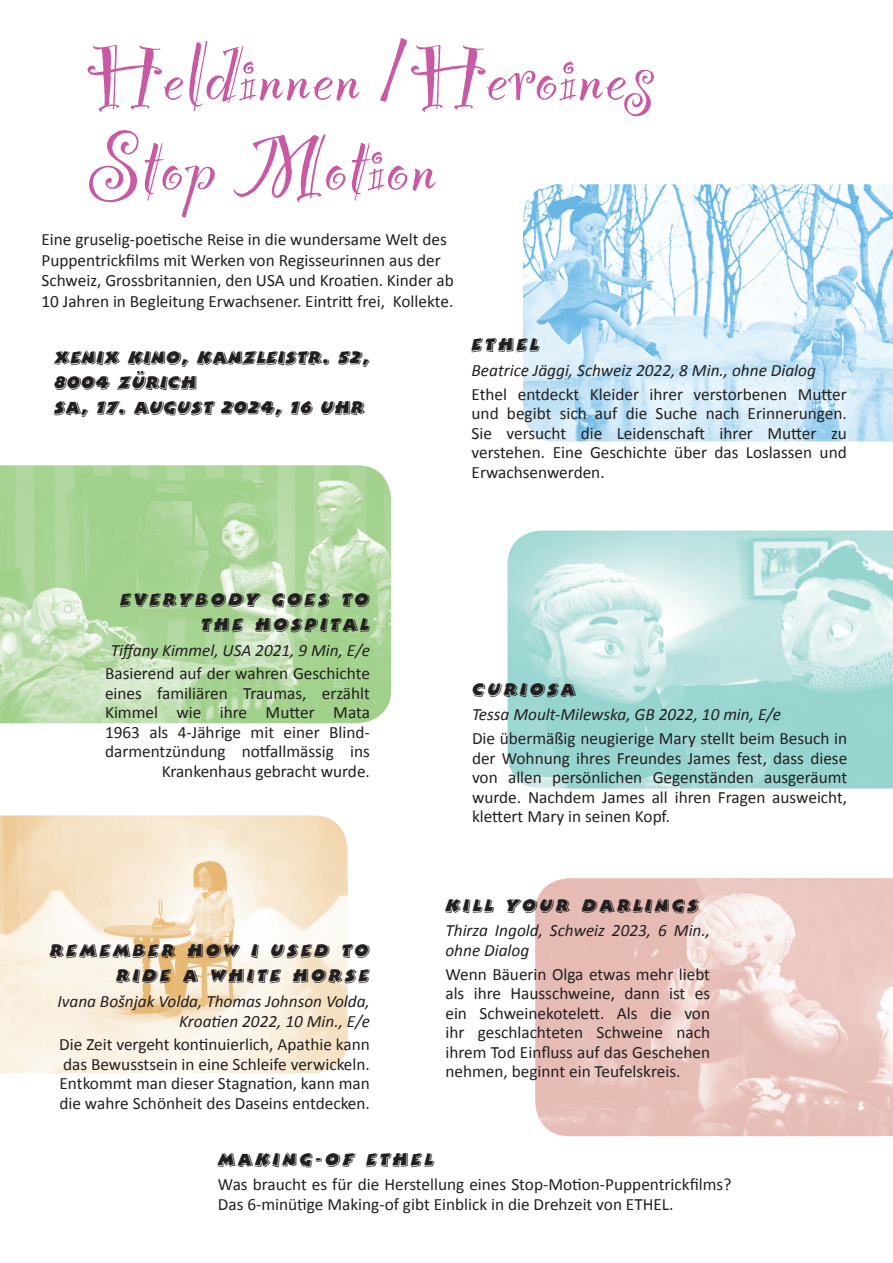
<style>
.page{position:relative;width:893px;height:1263px;background:#fff}
.page>*{position:absolute;margin:0;border:0;box-sizing:border-box;transform-origin:0 0}
.t1{font:99px/90px "Party Let Plain";color:#c75aa2}
.t2{font:21px/25.2px "Bertram LET";letter-spacing:.1em;color:#231f20;text-align:right}
.t3{font:21px/25.2px "Bertram LET";color:#231f20}
.t4{font:17.25px/19.5px "Calibri";color:#231f20;text-align:justify}
.t5{font:italic 17.25px/19.5px "Calibri";color:#231f20}
</style>
<div class="page">
<img style="left:508px;top:530px;width:385px;height:258px">
<img style="left:523px;top:184px;width:370px;height:257px">
<img style="left:0;top:465px;width:391px;height:258px">
<img style="left:535px;top:878px;width:358px;height:258px">
<img style="left:0;top:815px;width:348px;height:258px">
<h1 class="t1" style="left:86px;top:20px;width:571px">Heldinnen /Heroines<br>Stop Motion</h1>
<p class="t4" style="left:41px;top:228px;width:414px;line-height:20.7px;text-align:left">Eine gruselig-poetische Reise in die wundersame Welt des Puppentrickfilms mit Werken von Regisseurinnen aus der Schweiz, Grossbritannien, den USA und Kroatien. Kinder ab 10 Jahren in Begleitung Erwachsener. Eintritt frei, Kollekte.</p>
<p class="t3" style="left:54px;top:345px;width:318px">XENIX KINO, KANZLEISTR. 52,<br>8004 ZÜRICH<br>SA, 17. AUGUST 2024, 16 UHR</p>
<p class="t2" style="left:120px;top:587px;width:251px">EVERYBODY GOES TO<br>THE HOSPITAL</p>
<p class="t5" style="left:111px;top:639px;width:261px">Tiffany Kimmel, USA 2021, 9 Min, E/e</p>
<p class="t4" style="left:105px;top:663px;width:266px;text-align:right">Basierend auf der wahren Geschichte eines familiären Traumas, erzählt Kimmel wie ihre Mutter Mata 1963 als 4-Jährige mit einer Blind&shy;darmentzündung notfallmässig ins Krankenhaus gebracht wurde.</p>
<p class="t2" style="left:50px;top:938px;width:321px">REMEMBER HOW I USED TO<br>RIDE A WHITE HORSE</p>
<p class="t5" style="left:57px;top:991px;width:314px;text-align:right">Ivana Bošnjak Volda, Thomas Johnson Volda,<br>Kroatien 2022, 10 Min., E/e</p>
<p class="t4" style="left:59px;top:1034px;width:312px">Die Zeit vergeht kontinuierlich, Apathie kann das Bewusstsein in eine Schleife verwickeln.<br>Entkommt man dieser Stagnation, kann man die wahre Schönheit des Daseins entdecken.</p>
<p class="t2" style="left:472px;top:333px;width:69px">ETHEL</p>
<p class="t5" style="left:472px;top:360px;width:346px">Beatrice Jäggi, Schweiz 2022, 8 Min., ohne Dialog</p>
<p class="t4" style="left:472px;top:383px;width:377px">Ethel entdeckt Kleider ihrer verstorbenen Mutter und begibt sich auf die Suche nach Erinnerungen.<br>Sie versucht die Leidenschaft ihrer Mutter zu verstehen. Eine Geschichte über das Loslassen und Erwachsenwerden.</p>
<p class="t2" style="left:472px;top:677px;width:106px">CURIOSA</p>
<p class="t5" style="left:472px;top:704px;width:310px">Tessa Moult-Milewska, GB 2022, 10 min, E/e</p>
<p class="t4" style="left:472px;top:728px;width:377px">Die übermäßig neugierige Mary stellt beim Besuch in der Wohnung ihres Freundes James fest, dass diese von allen persönlichen Gegenständen ausgeräumt wurde. Nachdem James all ihren Fragen ausweicht, klettert Mary in seinen Kopf.</p>
<p class="t2" style="left:445px;top:893px;width:255px">KILL YOUR DARLINGS</p>
<p class="t5" style="left:445px;top:920px;width:266px">Thirza Ingold, Schweiz 2023, 6 Min., ohne Dialog</p>
<p class="t4" style="left:445px;top:963px;width:266px">Wenn Bäuerin Olga etwas mehr liebt als ihre Hausschweine, dann ist es ein Schweinekotelett. Als die von ihr geschlachteten Schweine nach ihrem Tod Einfluss auf das Geschehen nehmen, beginnt ein Teufelskreis.</p>
<p class="t2" style="left:218px;top:1147px;width:218px">MAKING-OF ETHEL</p>
<p class="t4" style="left:218px;top:1174px;width:515px">Was braucht es für die Herstellung eines Stop-Motion-Puppentrickfilms?<br>Das 6-minütige Making-of gibt Einblick in die Drehzeit von ETHEL.</p>
</div>
